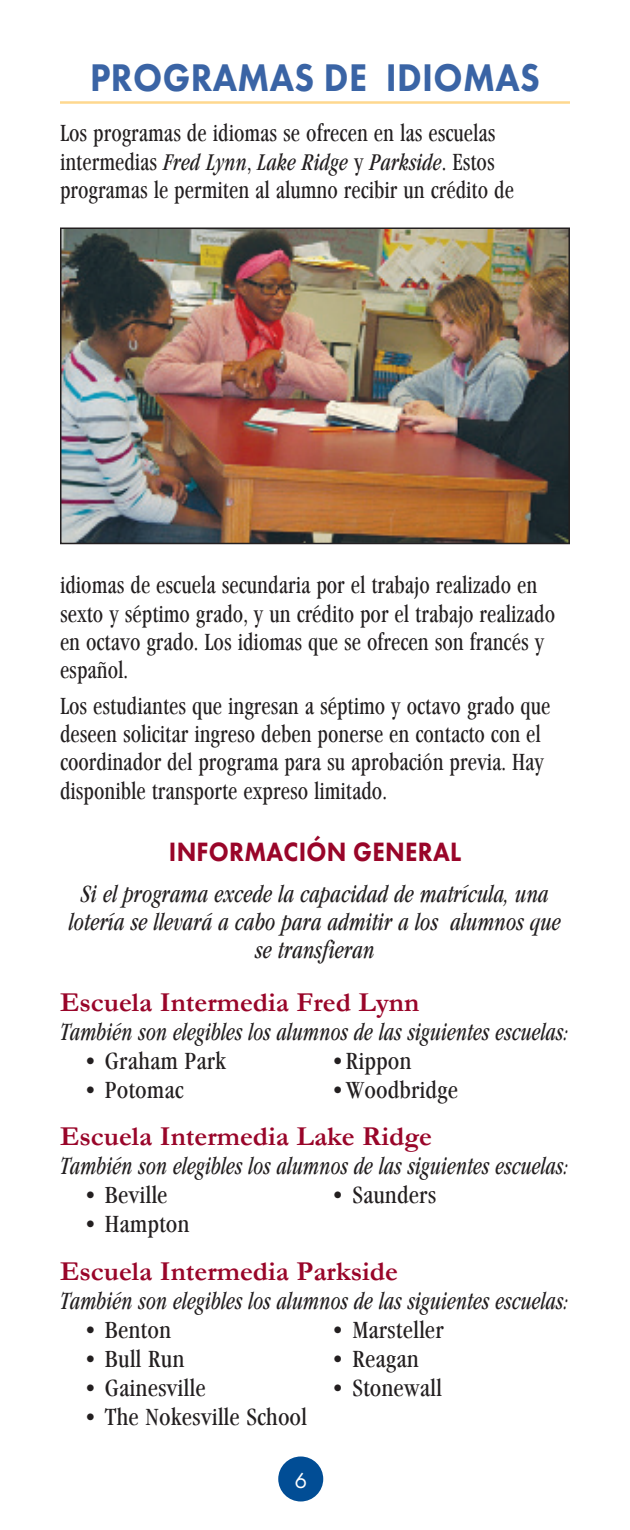
<style>
.page{position:relative;width:630px;height:1530px;background:#fff}
.page>*{position:absolute;margin:0;border:0;box-sizing:border-box;transform-origin:0 0}
.Page_Heading{font:800 40px "Futura PT";letter-spacing:.01em;color:#3a64a5;scale:.9 1}
.Garamond_Bold_Subhea{font:700 27.5px "Garamond";color:#990529}
.School_Name{font:800 27.5px "Futura PT";letter-spacing:.01em;color:#990529;scale:.9 1}
.Body{font:24px/28.2px "Garamond Cd ITC";color:#231f20;scale:.9 1}
.Bulleted_Body{font:italic 24px "Garamond Cd ITC";color:#231f20;scale:.87 1}
.Body-2{font:italic 24px/28.2px "Garamond Cd ITC";color:#231f20;text-align:center;scale:.9 1}
._2_columns_of_bullet{font:24px "Garamond Cd ITC";color:#231f20}
.Bulleted_Body-2{font:24px "Garamond Cd ITC";color:#231f20}
.Body-3{font:italic 23.25px "Garamond Cd ITC";color:#231f20;scale:.9 1}
.School_Name-2{font:22.5px "Futura PT";color:#fff}
.s1{font-style:normal;font-size:24px}
.s2{font-style:normal}
</style>
<div class="page">
<div style="left:278px;top:1457px;width:45px;height:45px;background:#014d95;border-radius:50%"></div>
<hr style="left:60px;top:101px;width:510px;height:3px;background:#fed88f">
<img style="left:63px;top:230px;width:504px;height:311px">
<div style="left:60px;top:227px;width:510px;height:317px;border:2px solid #231f20"></div>
<p class="Page_Heading" style="left:90px;top:52px;width:501px">PROGRAMAS DE IDIOMAS</p>
<p class="Body" style="left:60px;top:120px;width:486px">Los programas de idiomas se ofrecen en las escuelas</p>
<p class="Body-3" style="left:60px;top:149px;width:485px"><span class="s1">intermedias</span> Fred Lynn<span class="s2">,</span> Lake Ridge <span class="s1">y</span> Parkside<span class="s1">. Estos</span></p>
<p class="Body" style="left:60px;top:176px;width:506px">programas le permiten al alumno recibir un crédito de</p>
<p class="Body" style="left:60px;top:572px;width:552px">idiomas de escuela secundaria por el trabajo realizado en sexto y séptimo grado, y un crédito por el trabajo realizado en octavo grado. Los idiomas que se ofrecen son francés y español.</p>
<p class="Body" style="left:60px;top:692px;width:547px">Los estudiantes que ingresan a séptimo y octavo grado que deseen solicitar ingreso deben ponerse en contacto con el coordinador del programa para su aprobación previa. Hay disponible transporte expreso limitado.</p>
<p class="School_Name" style="left:169px;top:835px;width:326px">INFORMACIÓN GENERAL</p>
<p class="Body-2" style="left:69px;top:880px;width:549px">Si el programa excede la capacidad de matrícula, una lotería se llevará a cabo para admitir a los alumnos que se transfieran</p>
<p class="Garamond_Bold_Subhea" style="left:60px;top:983px;width:361px">Escuela Intermedia Fred Lynn</p>
<p class="Bulleted_Body" style="left:60px;top:1019px;width:586px">También son elegibles los alumnos de las siguientes escuelas:</p>
<p class="Bulleted_Body-2" style="left:82px;top:1048px;width:145px">• Graham Park</p>
<p class="Bulleted_Body-2" style="left:330px;top:1048px;width:83px">•Rippon</p>
<p class="Bulleted_Body-2" style="left:82px;top:1077px;width:103px">• Potomac</p>
<p class="Bulleted_Body-2" style="left:330px;top:1077px;width:130px">•Woodbridge</p>
<p class="Garamond_Bold_Subhea" style="left:60px;top:1118px;width:374px">Escuela Intermedia Lake Ridge</p>
<p class="Bulleted_Body" style="left:60px;top:1153px;width:586px">También son elegibles los alumnos de las siguientes escuelas:</p>
<p class="_2_columns_of_bullet" style="left:82px;top:1182px;width:87px">• Beville</p>
<p class="_2_columns_of_bullet" style="left:330px;top:1182px;width:108px">• Saunders</p>
<p class="_2_columns_of_bullet" style="left:82px;top:1211px;width:109px">• Hampton</p>
<p class="Garamond_Bold_Subhea" style="left:60px;top:1252px;width:339px">Escuela Intermedia Parkside</p>
<p class="Bulleted_Body" style="left:60px;top:1288px;width:586px">También son elegibles los alumnos de las siguientes escuelas:</p>
<p class="_2_columns_of_bullet" style="left:82px;top:1317px;width:90px">• Benton</p>
<p class="_2_columns_of_bullet" style="left:330px;top:1317px;width:115px">• Marsteller</p>
<p class="_2_columns_of_bullet" style="left:82px;top:1346px;width:103px">• Bull Run</p>
<p class="_2_columns_of_bullet" style="left:330px;top:1346px;width:90px">• Reagan</p>
<p class="_2_columns_of_bullet" style="left:82px;top:1375px;width:125px">• Gainesville</p>
<p class="_2_columns_of_bullet" style="left:330px;top:1375px;width:114px">• Stonewall</p>
<p class="_2_columns_of_bullet" style="left:82px;top:1404px;width:226px">• The Nokesville School</p>
<p class="School_Name-2" style="left:294px;top:1467px;width:14px">6</p>
</div>
